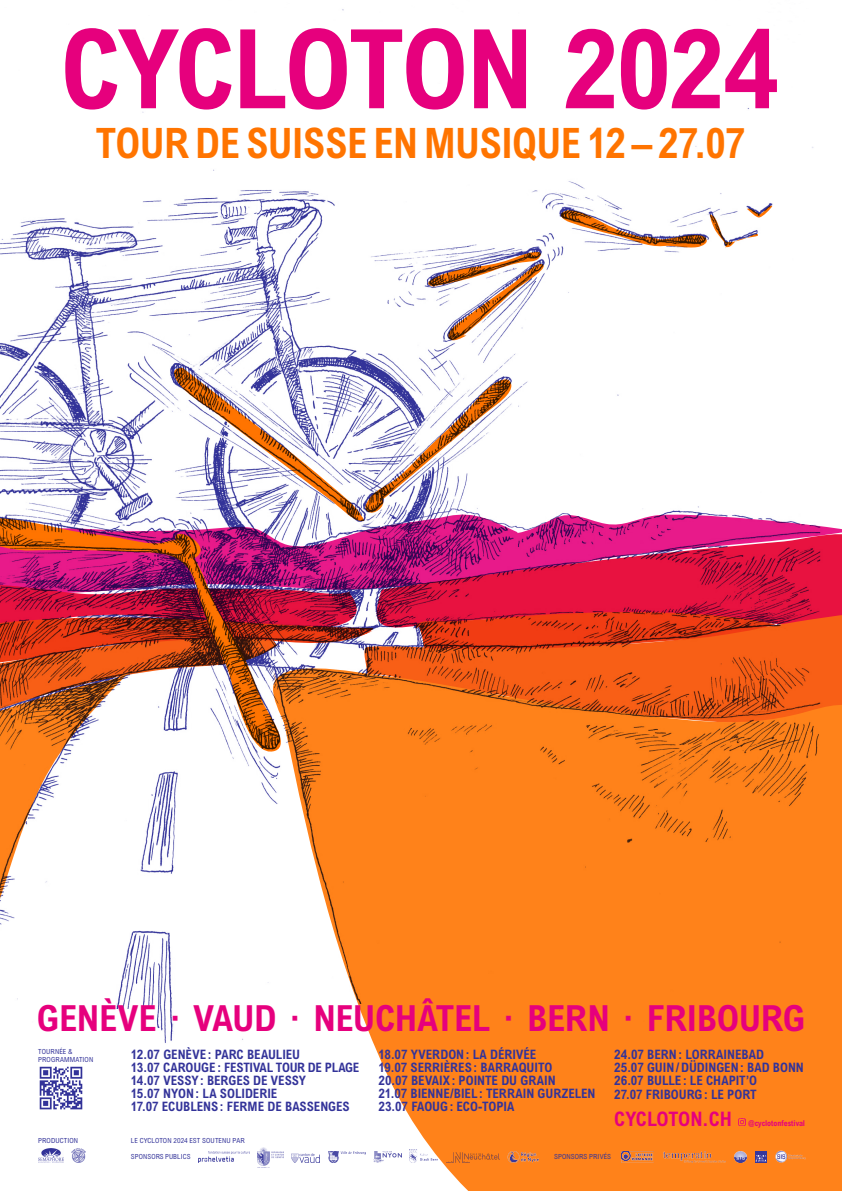
<style>
.page{position:relative;width:842px;height:1191px;background:#fff}
.page>*{position:absolute;margin:0;border:0;box-sizing:border-box;transform-origin:0 0}
.t1{font:700 condensed 110px "Arial MT Pro";letter-spacing:-.025em;color:#e6007d}
.t2{font:700 condensed 42px "Arial MT Pro";letter-spacing:-.015em;color:#ff7400}
.t3{font:700 condensed 36px "Arial MT Pro";letter-spacing:-.015em;color:#e6007d}
.t4{font:700 condensed 20px "Arial MT Pro";letter-spacing:-.01em;color:#e6007d}
.t5{font:700 condensed 13px/13px "Arial MT Pro";letter-spacing:-.005em;color:#339}
.t6{font:700 condensed 8px "Arial MT Pro";color:#e6007d}
.t7{font:condensed 7px/8px "Arial MT Pro";letter-spacing:.015em;color:#339}
</style>
<div class="page">
<svg style="left:828px;top:527px;width:14px;height:86px"></svg>
<svg style="left:268px;top:653px;width:574px;height:538px;fill:#ff821a"></svg>
<img style="left:0;top:9px;width:828px;height:1035px">
<div style="left:71px;top:1010px;width:85px;height:34px;background:#fff"></div>
<svg style="left:359px;top:1003px;width:34px;height:44px"></svg>
<img style="left:446px;top:1152px;width:53px;height:10px">
<img style="left:508px;top:1151px;width:30px;height:11px">
<img style="left:621px;top:1151px;width:33px;height:11px">
<img style="left:663px;top:1151px;width:63px;height:11px">
<svg style="left:735px;top:1151px;width:11px;height:11px"></svg>
<svg style="left:755px;top:1151px;width:12px;height:11px"></svg>
<img style="left:776px;top:1150px;width:29px;height:12px">
<img style="left:291px;top:1153px;width:29px;height:9px">
<img style="left:258px;top:1147px;width:25px;height:20px">
<img style="left:374px;top:1151px;width:27px;height:11px">
<img style="left:199px;top:1151px;width:50px;height:11px">
<img style="left:328px;top:1151px;width:37px;height:11px">
<img style="left:72px;top:1148px;width:13px;height:14px">
<img style="left:38px;top:1148px;width:25px;height:14px">
<img style="left:410px;top:1149px;width:28px;height:13px">
<svg style="left:738px;top:1118px;width:8px;height:7px"></svg>
<img style="left:39px;top:1066px;width:44px;height:44px">
<h1 class="t1" style="left:60px;top:6px;width:720px">CYCLOTON 2024</h1>
<h2 class="t2" style="left:96px;top:119px;width:651px">TOUR DE SUISSE EN MUSIQUE 12 – 27.07</h2>
<h3 class="t3" style="left:37px;top:997px;width:770px">GENÈVE · VAUD · NEUCHÂTEL · BERN · FRIBOURG</h3>
<p class="t7" style="left:38px;top:1048px;width:57px">TOURNÉE &amp;<br>PROGRAMMATION</p>
<p class="t5" style="left:131px;top:1048px;width:230px">12.07 GENÈVE: PARC BEAULIEU<br>13.07 CAROUGE: FESTIVAL TOUR DE PLAGE<br>14.07 VESSY: BERGES DE VESSY<br>15.07 NYON: LA SOLIDERIE<br>17.07 ECUBLENS: FERME DE BASSENGES</p>
<p class="t5" style="left:378px;top:1048px;width:219px">18.07 YVERDON: LA DÉRIVÉE<br>19.07 SERRIÈRES: BARRAQUITO<br>20.07 BEVAIX: POINTE DU GRAIN<br>21.07 BIENNE/BIEL: TERRAIN GURZELEN<br>23.07 FAOUG: ECO-TOPIA</p>
<p class="t5" style="left:614px;top:1048px;width:191px;line-height:13.3px">24.07 BERN: LORRAINEBAD<br>25.07 GUIN/DÜDINGEN: BAD BONN<br>26.07 BULLE: LE CHAPIT’O<br>27.07 FRIBOURG: LE PORT</p>
<h3 class="t4" style="left:614px;top:1107px;width:119px">CYCLOTON.CH</h3>
<p class="t6" style="left:748px;top:1118px;width:59px">@cyclotonfestival</p>
<p class="t7" style="left:38px;top:1136px;width:41px">PRODUCTION</p>
<p class="t7" style="left:131px;top:1136px;width:115px">LE CYCLOTON 2024 EST SOUTENU PAR</p>
<p class="t7" style="left:131px;top:1152px;width:61px">SPONSORS PUBLICS</p>
<p class="t7" style="left:554px;top:1152px;width:59px">SPONSORS PRIVÉS</p>
</div>
